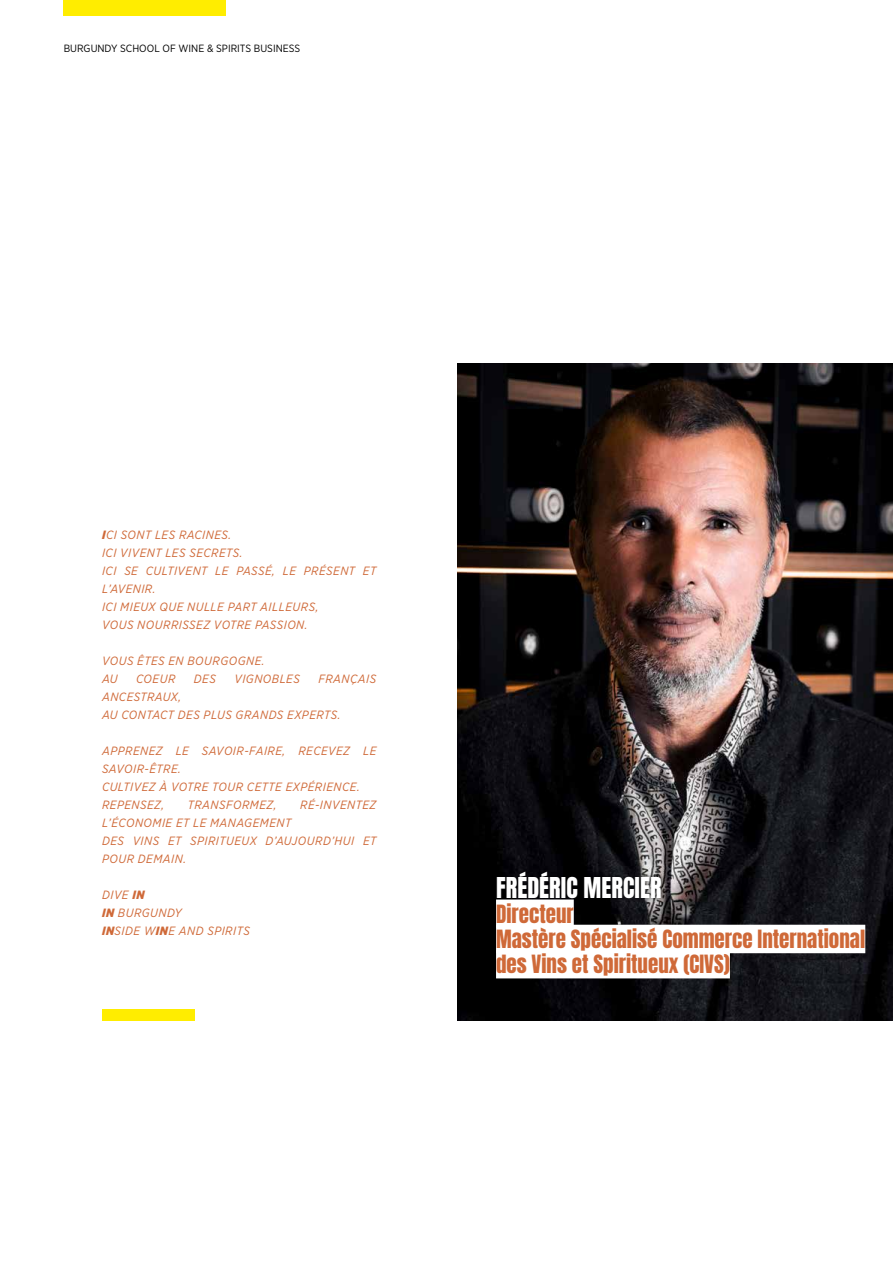
<style>
.page{position:relative;width:893px;height:1263px;background:#fff}
.page>*{position:absolute;margin:0;border:0;box-sizing:border-box;transform-origin:0 0}
.t1{font:24px "Anton";letter-spacing:.005em;color:#fff}
.t2{font:21px/25.2px "Anton";color:#cf6938}
.t3{font:italic 12px/18px "Gotham Narrow";letter-spacing:.04em;color:#cf6938}
.t4{font:10.5px "Gotham Narrow";color:#000}
.s1{font-weight:900}
</style>
<div class="page">
<div style="left:64px;top:0;width:162px;height:16px;background:#ffed00"></div>
<div style="left:102px;top:1009px;width:93px;height:11px;background:#ffed00"></div>
<img style="left:457px;top:364px;width:436px;height:656px">
<div style="left:493px;top:868px;width:172px;height:33px;background:#000;opacity:.75"></div>
<div style="left:496px;top:899px;width:78px;height:29px;background:#fff"></div>
<div style="left:496px;top:925px;width:369px;height:28px;background:#fff"></div>
<div style="left:496px;top:950px;width:234px;height:28px;background:#fff"></div>
<p class="t4" style="left:64px;top:42px;width:238px">BURGUNDY SCHOOL OF WINE &amp; SPIRITS BUSINESS</p>
<p class="t3" style="left:102px;top:526px;width:276px"><span class="s1">I</span>CI SONT LES RACINES.<br>ICI VIVENT LES SECRETS.<br>ICI SE CULTIVENT LE PASSÉ, LE PRÉSENT ET<br>L’AVENIR.<br>ICI MIEUX QUE NULLE PART AILLEURS,<br>VOUS NOURRISSEZ VOTRE PASSION.</p>
<p class="t3" style="left:102px;top:652px;width:164px">VOUS ÊTES EN BOURGOGNE.<br>AU</p>
<p class="t3" style="left:136px;top:670px;width:41px">COEUR</p>
<p class="t3" style="left:194px;top:670px;width:24px">DES</p>
<p class="t3" style="left:234px;top:670px;width:67px">VIGNOBLES</p>
<p class="t3" style="left:318px;top:670px;width:59px">FRANÇAIS</p>
<p class="t3" style="left:102px;top:688px;width:240px">ANCESTRAUX,<br>AU CONTACT DES PLUS GRANDS EXPERTS.</p>
<p class="t3" style="left:102px;top:742px;width:276px">APPRENEZ LE SAVOIR-FAIRE, RECEVEZ LE<br>SAVOIR-ÊTRE.<br>CULTIVEZ À VOTRE TOUR CETTE EXPÉRIENCE.<br>REPENSEZ,</p>
<p class="t3" style="left:188px;top:796px;width:90px">TRANSFORMEZ,</p>
<p class="t3" style="left:300px;top:796px;width:78px">RÉ-INVENTEZ</p>
<p class="t3" style="left:102px;top:814px;width:276px">L’ÉCONOMIE ET LE MANAGEMENT<br>DES VINS ET SPIRITUEUX D’AUJOURD’HUI ET<br>POUR DEMAIN.</p>
<p class="t3" style="left:102px;top:886px;width:149px">DIVE <span class="s1">IN<br>IN</span> BURGUNDY<br><span class="s1">IN</span>SIDE W<span class="s1">IN</span>E AND SPIRITS</p>
<h1 class="t1" style="left:496px;top:875px;width:167px">FRÉDÉRIC MERCIER</h1>
<h2 class="t2" style="left:496px;top:903px;width:371px">Directeur<br>Mastère Spécialisé Commerce International des Vins et Spiritueux (CIVS)</h2>
</div>
